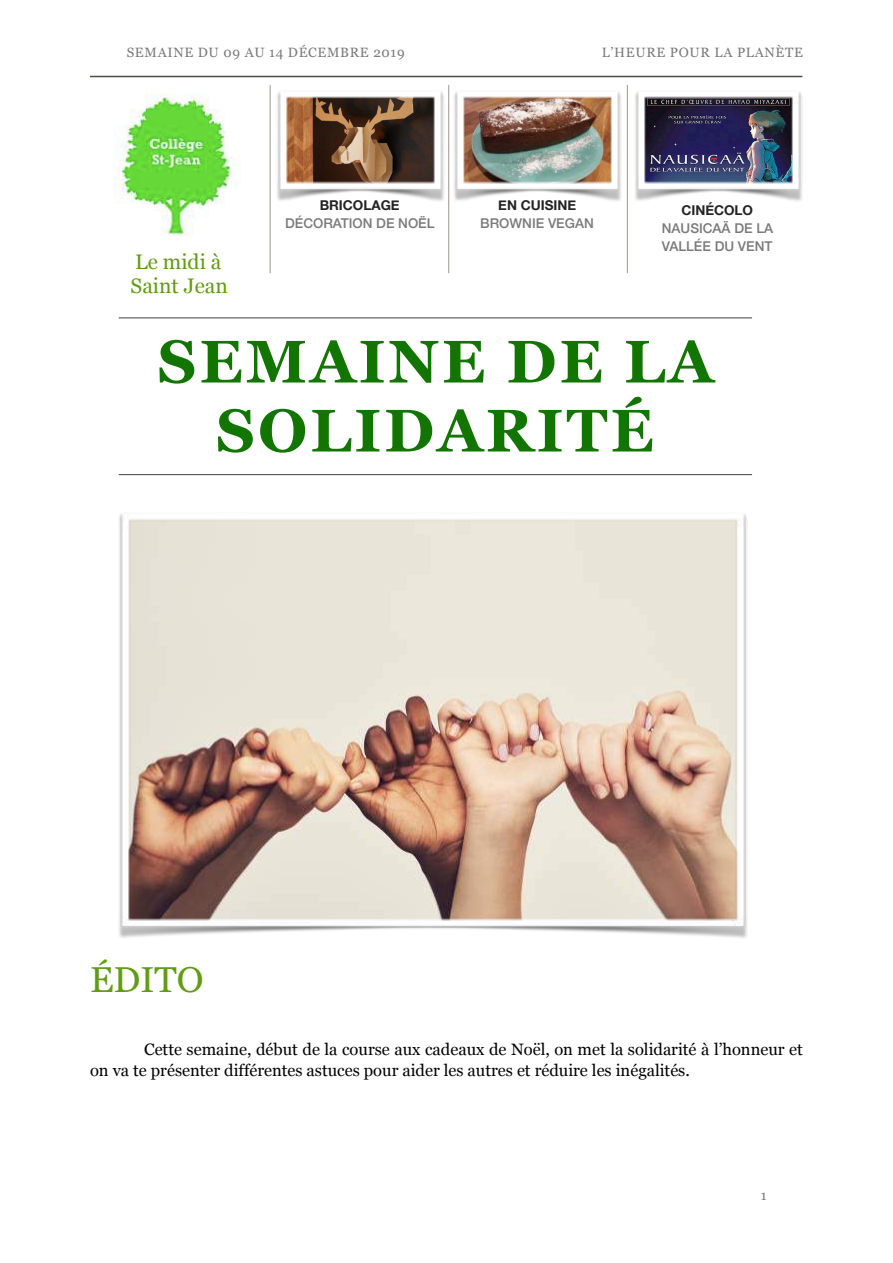
<style>
.page{position:relative;width:893px;height:1263px;background:#fff}
.page>*{position:absolute;margin:0;border:0;box-sizing:border-box;transform-origin:0 0}
.t1{font:700 60px/69px "Georgia";letter-spacing:.05em;color:#117500;text-align:center}
.t2{font:36px "Georgia";color:#629c11}
.t3{font:21px/24px "Georgia";color:#629c11}
.t4{font:16.5px/21px "Georgia";color:#000}
.t5{font:500 13.5px/18px "Helvetica Neue";color:#7a7a7a}
.t6{font:13.5px "Georgia";letter-spacing:.05em;color:#7a7a7a}
.t7{font:700 13.5px "Helvetica Neue";color:#232323}
</style>
<div class="page">
<img style="left:277px;top:91px;width:167px;height:110px">
<img style="left:454px;top:91px;width:167px;height:110px">
<img style="left:635px;top:91px;width:167px;height:110px">
<hr style="left:90px;top:76px;width:712px;height:1px;background:#4b4946">
<hr style="left:448px;top:85px;width:1px;height:188px;background:#9b9791">
<hr style="left:627px;top:85px;width:1px;height:188px;background:#9b9791">
<hr style="left:270px;top:85px;width:1px;height:188px;background:#9b9791">
<img style="left:114px;top:94px;width:126px;height:142px">
<hr style="left:119px;top:318px;width:633px;height:1px;background:#3f3f3f">
<hr style="left:119px;top:474px;width:633px;height:1px;background:#3f3f3f">
<img style="left:119px;top:514px;width:628px;height:424px">
<p class="t6" style="left:127px;top:45px;width:279px">SEMAINE DU 09 AU 14 DÉCEMBRE 2019</p>
<p class="t6" style="left:601px;top:45px;width:203px">L’HEURE POUR LA PLANÈTE</p>
<p class="t3" style="left:130px;top:249px;width:99px">Le midi à<br>Saint Jean</p>
<p class="t7" style="left:320px;top:197px;width:81px">BRICOLAGE</p>
<p class="t5" style="left:285px;top:214px;width:151px">DÉCORATION DE NOËL</p>
<p class="t7" style="left:498px;top:197px;width:79px">EN CUISINE</p>
<p class="t5" style="left:480px;top:214px;width:115px">BROWNIE VEGAN</p>
<p class="t7" style="left:681px;top:201px;width:73px">CINÉCOLO</p>
<p class="t5" style="left:662px;top:218px;width:113px">NAUSICAÄ DE LA<br>VALLÉE DU VENT</p>
<h1 class="t1" style="left:158px;top:327px;width:557px">SEMAINE DE LA<br>SOLIDARITÉ</h1>
<h2 class="t2" style="left:90px;top:958px;width:115px">ÉDITO</h2>
<p class="t4" style="left:90px;top:1038px;width:714px;text-indent:54px">Cette semaine, début de la course aux cadeaux de Noël, on met la solidarité à l’honneur et on va te présenter différentes astuces pour aider les autres et réduire les inégalités.</p>
<p class="t6" style="left:760px;top:1188px;width:7px">1</p>
</div>
